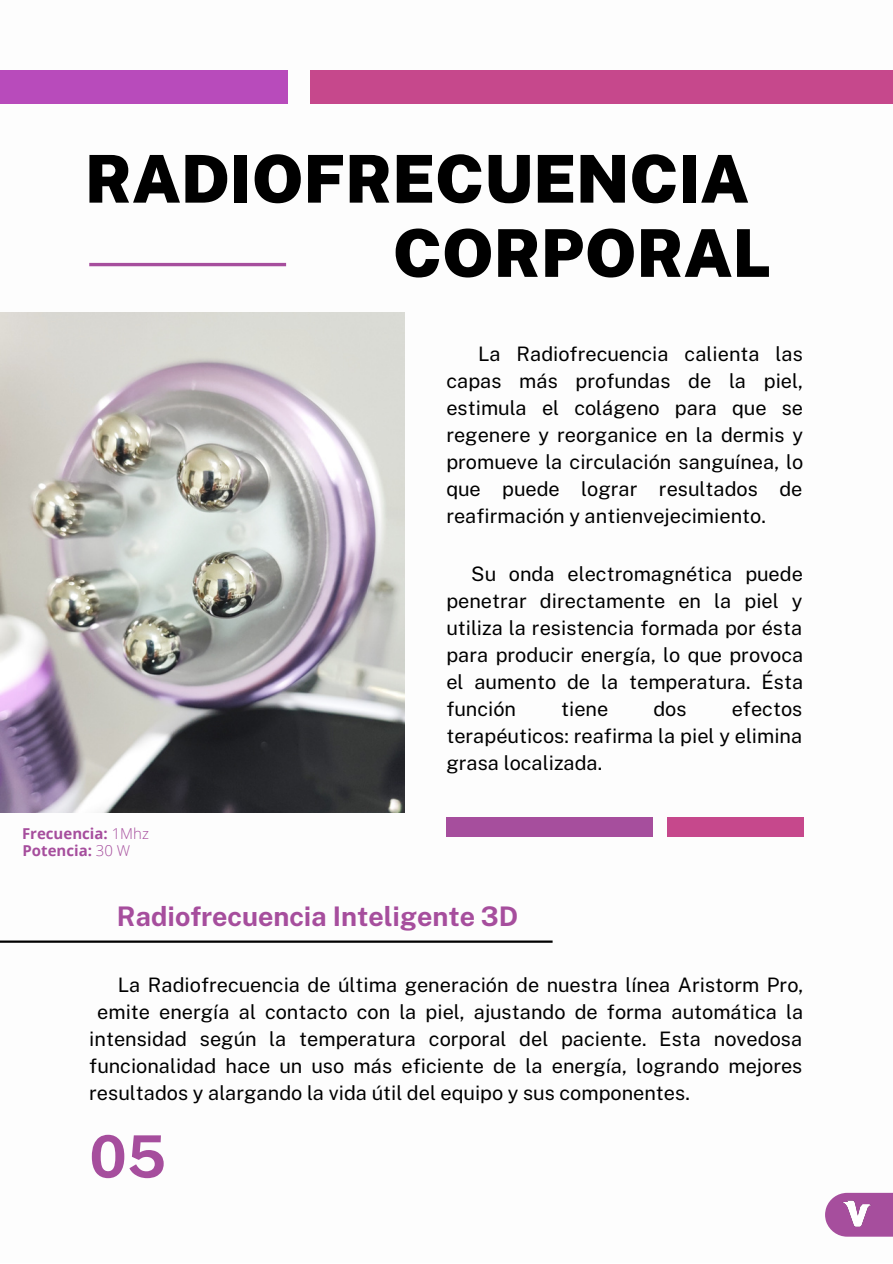
<style>
.page{position:relative;width:893px;height:1264px;background:#fff}
.page>*{position:absolute;margin:0;border:0;box-sizing:border-box;transform-origin:0 0}
.t1{font:900 66px/74.2px "Public Sans";color:#000}
.t2{font:700 58.35px "Public Sans";color:#a64e9d}
.t3{font:700 27px "Public Sans";color:#a64e9d}
.t4{font:19.95px/27px "Public Sans";color:#000;text-align:justify}
.t5{font:700 15px/17.2px "Open Sans";color:#a64e9d}
.s1{font-weight:300}
</style>
<div class="page">
<hr style="left:89px;top:263px;width:197px;height:3px;background:#a64e9d">
<div style="left:446px;top:817px;width:207px;height:19px;background:#a64e9d"></div>
<div style="left:667px;top:817px;width:136px;height:19px;background:#c6488c"></div>
<div style="left:0;top:70px;width:288px;height:34px;background:#b84bbb"></div>
<div style="left:310px;top:70px;width:582px;height:34px;background:#c6488c"></div>
<img style="left:0;top:313px;width:404px;height:499px">
<svg style="left:825px;top:1192px;width:67px;height:44px"></svg>
<img style="left:828px;top:1198px;width:60px;height:39px">
<hr style="left:0;top:940px;width:552px;height:2px;background:#000">
<h1 class="t1" style="left:393px;top:141px;width:379px;text-indent:-308px">RADIOFRECUENCIA<br>CORPORAL</h1>
<p class="t5" style="left:22px;top:824px;width:128px">Frecuencia: <span class="s1">1Mhz<br></span>Potencia: <span class="s1">30 W</span></p>
<p class="t4" style="left:446px;top:340px;width:358px;text-indent:32px">La Radiofrecuencia calienta las capas más profundas de la piel, estimula el colágeno para que se regenere y reorganice en la dermis y promueve la circulación sanguínea, lo que puede lograr resultados de reafirmación y antienvejecimiento.</p>
<p class="t4" style="left:446px;top:560px;width:358px;text-indent:25px">Su onda electromagnética puede penetrar directamente en la piel y utiliza la resistencia formada por ésta para producir energía, lo que provoca el aumento de la temperatura. Ésta función</p>
<p class="t4" style="left:561px;top:695px;width:49px">tiene</p>
<p class="t4" style="left:653px;top:695px;width:35px">dos</p>
<p class="t4" style="left:446px;top:695px;width:357px;text-indent:285px">efectos terapéuticos: reafirma la piel y elimina grasa localizada.</p>
<h3 class="t3" style="left:117px;top:899px;width:403px">Radiofrecuencia Inteligente 3D</h3>
<p class="t4" style="left:118px;top:971px;width:687px">La Radiofrecuencia de última generación de nuestra línea Aristorm Pro,</p>
<p class="t4" style="left:97px;top:998px;width:707px">emite energía al contacto con la piel, ajustando de forma automática la</p>
<p class="t4" style="left:89px;top:1025px;width:714px">intensidad según la temperatura corporal del paciente. Esta novedosa</p>
<p class="t4" style="left:89px;top:1052px;width:714px">funcionalidad hace un uso más eficiente de la energía, logrando mejores</p>
<p class="t4" style="left:89px;top:1079px;width:602px">resultados y alargando la vida útil del equipo y sus componentes.</p>
<h2 class="t2" style="left:89px;top:1122px;width:78px">05</h2>
</div>
